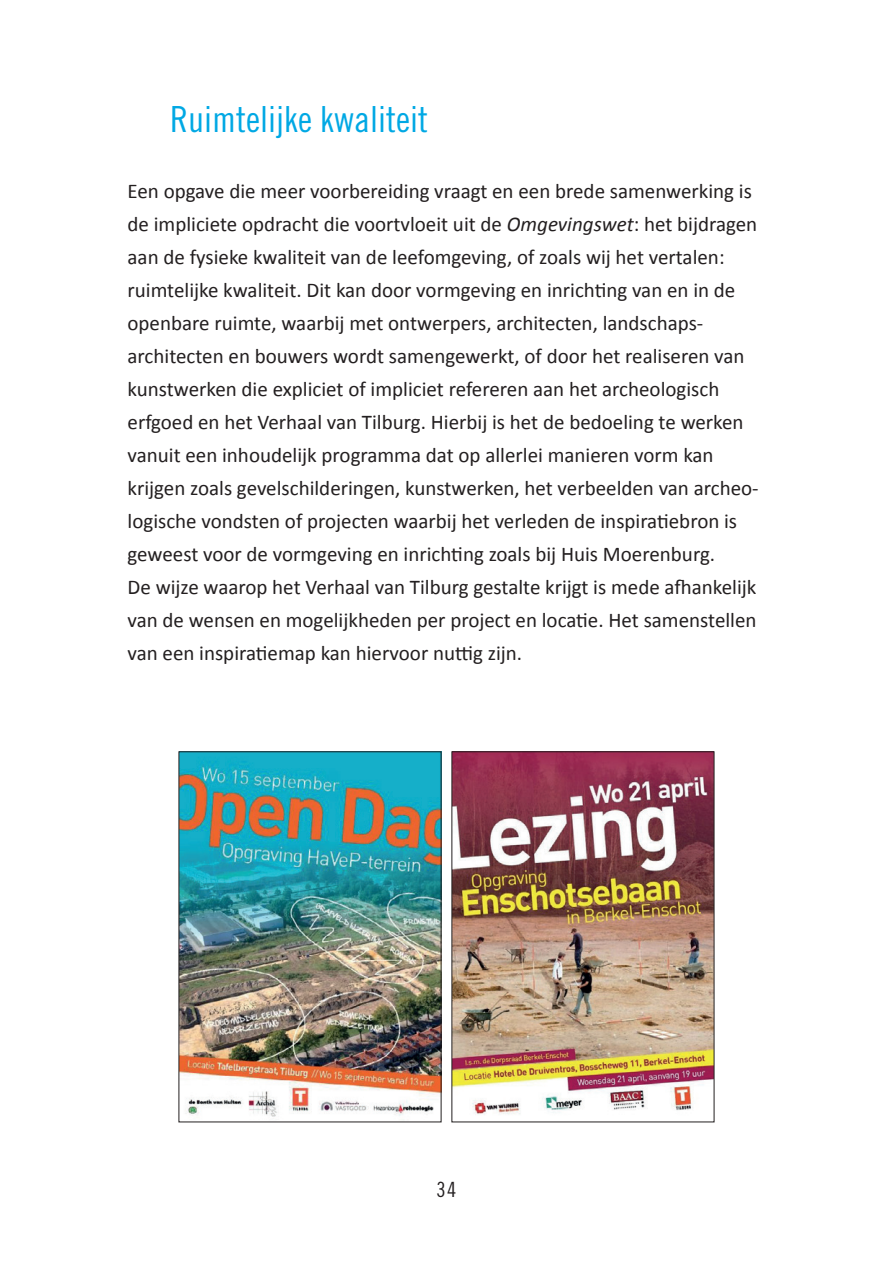
<style>
.page{position:relative;width:893px;height:1263px;background:#fff}
.page>*{position:absolute;margin:0;border:0;box-sizing:border-box;transform-origin:0 0}
.t1{font:36px "Trade Gothic LT Std Cn 18";color:#00a8e4}
.t2{font:21px/33px "Calibri";color:#231f20}
.t3{font:21px "Trade Gothic LT Std Cn 18";color:#231f20}
.s1{font-style:italic}
</style>
<div class="page">
<img style="left:181px;top:753px;width:258px;height:364px">
<div style="left:179px;top:751px;width:262px;height:371px;border:1px solid #231f20"></div>
<img style="left:454px;top:753px;width:258px;height:361px">
<div style="left:452px;top:751px;width:262px;height:371px;border:1px solid #231f20"></div>
<h1 class="t1" style="left:170px;top:98px;width:259px">Ruimtelijke kwaliteit</h1>
<p class="t2" style="left:128px;top:174px;width:633px">Een opgave die meer voorbereiding vraagt en een brede samenwerking is de impliciete opdracht die voortvloeit uit de <span class="s1">Omgevingswet</span>: het bijdragen aan de fysieke kwaliteit van de leefomgeving, of zoals wij het vertalen: ruimtelijke kwaliteit. Dit kan door vormgeving en inrichting van en in de openbare ruimte, waarbij met ontwerpers, architecten, landschaps&shy;architecten en bouwers wordt samengewerkt, of door het realiseren van kunstwerken die expliciet of impliciet refereren aan het archeologisch erfgoed en het Verhaal van Tilburg. Hierbij is het de bedoeling te werken vanuit een inhoudelijk programma dat op allerlei manieren vorm kan krijgen zoals gevelschilderingen, kunstwerken, het verbeelden van archeo&shy;logische vondsten of projecten waarbij het verleden de inspiratiebron is geweest voor de vormgeving en inrichting zoals bij Huis Moerenburg.<br>De wijze waarop het Verhaal van Tilburg gestalte krijgt is mede afhankelijk van de wensen en mogelijkheden per project en locatie. Het samenstellen van een inspiratiemap kan hiervoor nuttig zijn.</p>
<p class="t3" style="left:437px;top:1177px;width:21px">34</p>
</div>
